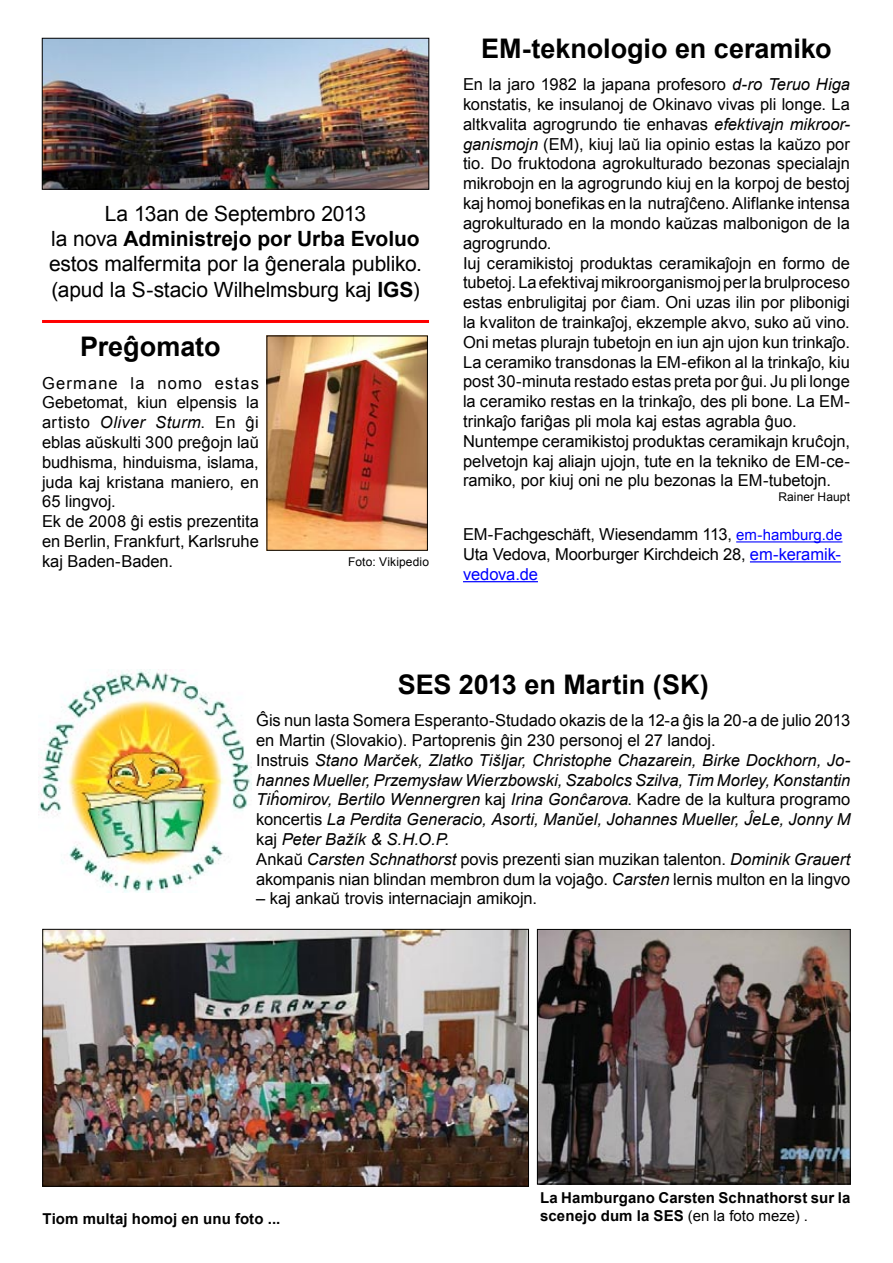
<style>
.page{position:relative;width:893px;height:1263px;background:#fff}
.page>*{position:absolute;margin:0;border:0;box-sizing:border-box;transform-origin:0 0}
.t1{font:700 27px "Arial";color:#000}
.t2{font:21px/25.2px "Arial";letter-spacing:-.01em;color:#000;text-align:center}
.t3{font:16.5px/19.8px "Arial";letter-spacing:-.005em;color:#000}
.t4{font:italic 16.5px/19.8px "Arial";color:#000}
.t5{font:700 15px/18px "Arial";letter-spacing:.005em;color:#000}
.t6{font:12px "Arial";letter-spacing:.01em;color:#000}
.s1{font-weight:700}
.s2{font-style:italic}
.s3{font-size:15px;color:#00f}
.s4{color:#00f}
.s5{font-style:normal}
.s6{font-weight:400}
</style>
<div class="page">
<img style="left:38px;top:670px;width:214px;height:222px">
<img style="left:539px;top:931px;width:309px;height:251px">
<div style="left:537px;top:929px;width:313px;height:255px;border:1px solid #000"></div>
<img style="left:45px;top:931px;width:482px;height:253px">
<div style="left:43px;top:929px;width:486px;height:257px;border:1px solid #000"></div>
<img style="left:44px;top:40px;width:383px;height:147px">
<div style="left:42px;top:38px;width:387px;height:151px;border:1px solid #000"></div>
<img style="left:269px;top:338px;width:157px;height:210px">
<div style="left:267px;top:336px;width:161px;height:214px;border:1px solid #000"></div>
<hr style="left:736px;top:541px;width:106px;height:1px;background:#00f">
<hr style="left:750px;top:561px;width:91px;height:1px;background:#00f">
<hr style="left:463px;top:581px;width:75px;height:1px;background:#00f">
<hr style="left:42px;top:320px;width:387px;height:3px;background:#f00">
<p class="t2" style="left:49px;top:201px;width:374px">La 13an de Septembro 2013<br>la nova <span class="s1">Administrejo por Urba Evoluo </span>estos malfermita por la ĝenerala publiko. (apud la S-stacio Wilhelmsburg kaj <span class="s1">IGS</span>)</p>
<h1 class="t1" style="left:80px;top:328px;width:142px">Preĝomato</h1>
<p class="t3" style="left:42px;top:373px;width:218px">Germane la nomo estas<br>Gebetomat, kiun elpensis la artisto <span class="s2">Oliver Sturm</span>. En ĝi eblas aŭskulti 300 preĝojn laŭ budhisma, hinduisma, islama, juda kaj kristana maniero, en<br>65 lingvoj.<br>Ek de 2008 ĝi estis prezentita en Berlin, Frankfurt, Karlsruhe kaj Baden-Baden.</p>
<p class="t6" style="left:348px;top:554px;width:82px">Foto: Vikipedio</p>
<h1 class="t1" style="left:481px;top:30px;width:352px">EM-teknologio en ceramiko</h1>
<p class="t3" style="left:463px;top:75px;width:388px">En la jaro 1982 la japana profesoro <span class="s2">d-ro Teruo Higa </span>konstatis, ke insulanoj de Okinavo vivas pli longe. La altkvalita agrogrundo tie enhavas <span class="s2">efektivajn mikroor&shy;ganismojn</span> (EM), kiuj laŭ lia opinio estas la kaŭzo por tio. Do fruktodona agrokulturado bezonas specialajn mikrobojn en la agrogrundo kiuj en la korpoj de bestoj kaj homoj bonefikas en la nutraĵĉeno. Aliflanke intensa agrokulturado en la mondo kaŭzas malbonigon de la agrogrundo.<br>Iuj ceramikistoj produktas ceramikaĵojn en formo de tubetoj. La efektivaj mikroorganismoj per la brulproceso estas enbruligitaj por ĉiam. Oni uzas ilin por plibonigi la kvaliton de trainkaĵoj, ekzemple akvo, suko aŭ vino.<br>Oni metas plurajn tubetojn en iun ajn ujon kun trinkaĵo.<br>La ceramiko transdonas la EM-efikon al la trinkaĵo, kiu post 30-minuta restado estas preta por ĝui. Ju pli longe la ceramiko restas en la trinkaĵo, des pli bone. La EM&shy;trinkaĵo fariĝas pli mola kaj estas agrabla ĝuo.<br>Nuntempe ceramikistoj produktas ceramikajn kruĉojn, pelvetojn kaj aliajn ujojn, tute en la tekniko de EM-ce&shy;ramiko, por kiuj oni ne plu bezonas la EM-tubetojn.</p>
<p class="t6" style="left:778px;top:489px;width:73px">Rainer Haupt</p>
<p class="t3" style="left:463px;top:525px;width:381px;text-align:justify">EM-Fachgeschäft, Wiesendamm 113, <span class="s3">em-hamburg.de </span>Uta Vedova, Moorburger Kirchdeich 28, <span class="s4">em-keramik&shy;vedova.de</span></p>
<h1 class="t1" style="left:398px;top:666px;width:312px">SES 2013 en Martin (SK)</h1>
<p class="t4" style="left:256px;top:711px;width:596px"><span class="s5">Ĝis nun lasta Somera Esperanto-Studado okazis de la 12-a ĝis la 20-a de julio 2013 en Martin (Slovakio). Partoprenis ĝin 230 personoj el 27 landoj.<br>Instruis</span> Stano Marček, Zlatko Tišljar, Christophe Chazarein, Birke Dockhorn, Jo&shy;hannes Mueller, Przemysław Wierzbowski, Szabolcs Szilva, Tim Morley, Konstantin Tiĥomirov, Bertilo Wennergren <span class="s5">kaj</span> Irina Gonĉarova<span class="s5">. Kadre de la kultura programo koncertis</span> La Perdita Generacio, Asorti, Manŭel, Johannes Mueller, ĴeLe, Jonny M <span class="s5">kaj</span> Peter Bažík &amp; S.H.O.P<span class="s5">.<br>Ankaŭ</span> Carsten Schnathorst <span class="s5">povis prezenti sian muzikan talenton.</span> Dominik Grauert <span class="s5">akompanis nian blindan membron dum la vojaĝo.</span> Carsten <span class="s5">lernis multon en la lingvo</span></p>
<p class="t3" style="left:256px;top:889px;width:282px">– kaj ankaŭ trovis internaciajn amikojn.</p>
<p class="t5" style="left:43px;top:1210px;width:239px">Tiom multaj homoj en unu foto ...</p>
<p class="t5" style="left:540px;top:1189px;width:312px">La Hamburgano Carsten Schnathorst sur la scenejo dum la SES <span class="s6">(en la foto meze) .</span></p>
</div>
